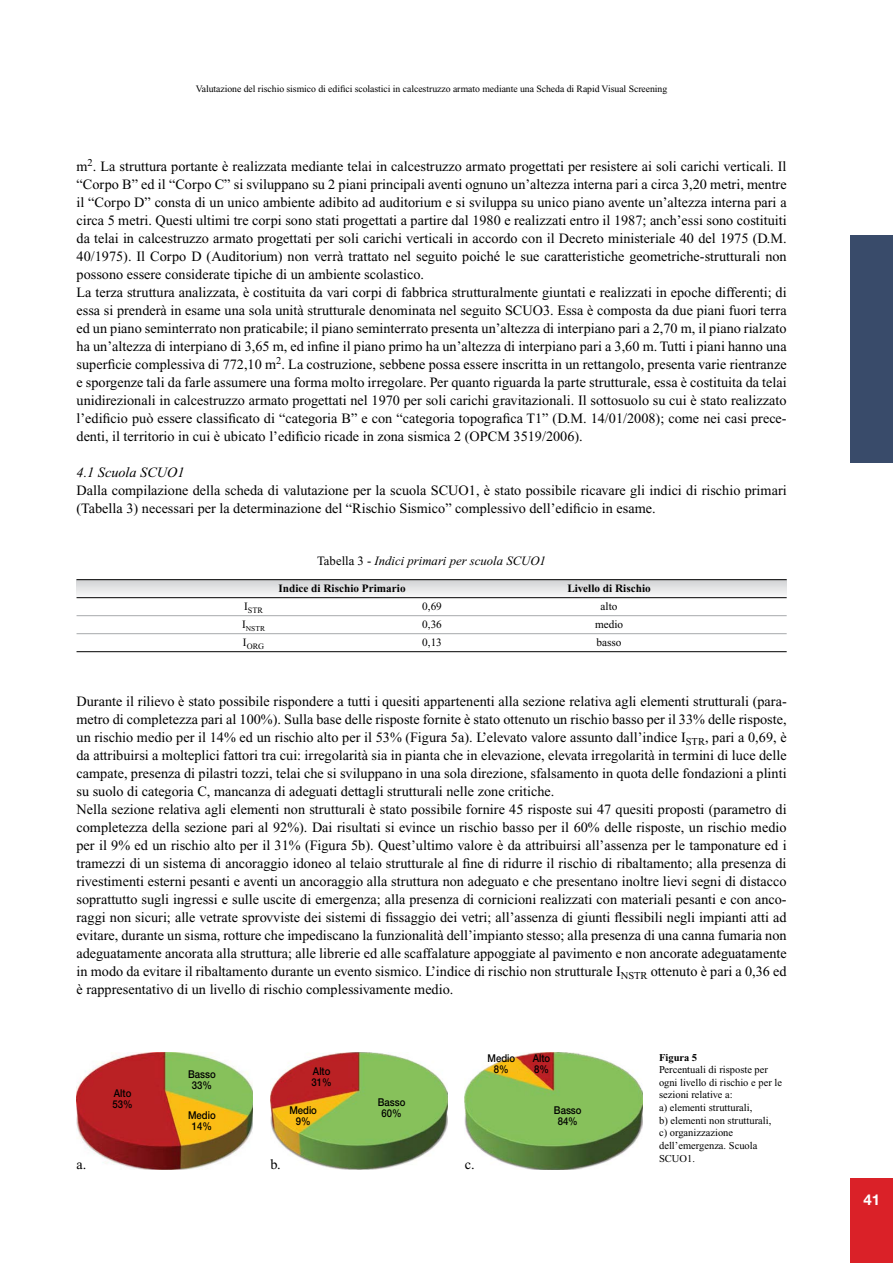
<style>
.page{position:relative;width:893px;height:1263px;background:#fff}
.page>*{position:absolute;margin:0;border:0;box-sizing:border-box;transform-origin:0 0}
.t1{font:700 15px "Helvetica Neue";color:#fff}
.t2{font:14.25px/18px "Times New Roman";color:#000}
.t3{font:italic 14.25px "Times New Roman";color:#000}
.t4{font:italic 12.75px "Times New Roman";color:#000}
.t5{font:700 11.25px "Times New Roman";color:#000}
.t6{font:11.25px "Times New Roman";color:#000}
.t7{font:500 10.8px/10.8px "Helvetica Neue";color:#000;text-align:center;scale:.89 1}
.t8{font:10.5px/12.6px "Times New Roman";color:#000}
.t9{font:700 10.5px "Times New Roman";color:#000}
.t10{font:9.75px "Times New Roman";letter-spacing:-.005em;color:#000}
.t11{font:8.25px "Times New Roman";color:#000}
.t12{font:7.5px "Times New Roman";color:#000}
.s1{font-style:normal}
</style>
<div class="page">
<div style="left:850px;top:1178px;width:43px;height:85px;background:#da2128"></div>
<div style="left:850px;top:236px;width:43px;height:227px;background:#394b6a"></div>
<svg style="left:77px;top:580px;width:710px;height:15px;background:#dfe0e1"></svg>
<hr style="left:77px;top:579px;width:710px;height:1px;background:#000">
<hr style="left:77px;top:597px;width:710px;height:1px;background:#000">
<hr style="left:77px;top:615px;width:710px;height:1px;background:#a7a9ac">
<hr style="left:77px;top:633px;width:710px;height:1px;background:#a7a9ac">
<hr style="left:77px;top:651px;width:710px;height:1px;background:#000">
<img style="left:77px;top:1053px;width:176px;height:116px">
<img style="left:270px;top:1053px;width:178px;height:116px">
<img style="left:465px;top:1052px;width:177px;height:117px">
<p class="t10" style="left:196px;top:84px;width:473px">Valutazione del rischio sismico di edifici scolastici in calcestruzzo armato mediante una Scheda di Rapid Visual Screening</p>
<p class="t2" style="left:77px;top:157px;width:712px">m<sup>2</sup>. La struttura portante è realizzata mediante telai in calcestruzzo armato progettati per resistere ai soli carichi verticali. Il “Corpo B” ed il “Corpo C” si sviluppano su 2 piani principali aventi ognuno un’altezza interna pari a circa 3,20 metri, mentre il “Corpo D” consta di un unico ambiente adibito ad auditorium e si sviluppa su unico piano avente un’altezza interna pari a circa 5 metri. Questi ultimi tre corpi sono stati progettati a partire dal 1980 e realizzati entro il 1987; anch’essi sono costituiti da telai in calcestruzzo armato progettati per soli carichi verticali in accordo con il Decreto ministeriale 40 del 1975 (D.M.<br>40/1975). Il Corpo D (Auditorium) non verrà trattato nel seguito poiché le sue caratteristiche geometriche-strutturali non possono essere considerate tipiche di un ambiente scolastico.<br>La terza struttura analizzata, è costituita da vari corpi di fabbrica strutturalmente giuntati e realizzati in epoche differenti; di essa si prenderà in esame una sola unità strutturale denominata nel seguito SCUO3. Essa è composta da due piani fuori terra ed un piano seminterrato non praticabile; il piano seminterrato presenta un’altezza di interpiano pari a 2,70 m, il piano rialzato ha un’altezza di interpiano di 3,65 m, ed infine il piano primo ha un’altezza di interpiano pari a 3,60 m. Tutti i piani hanno una superficie complessiva di 772,10 m<sup>2</sup>. La costruzione, sebbene possa essere inscritta in un rettangolo, presenta varie rientranze e sporgenze tali da farle assumere una forma molto irregolare. Per quanto riguarda la parte strutturale, essa è costituita da telai unidirezionali in calcestruzzo armato progettati nel 1970 per soli carichi gravitazionali. Il sottosuolo su cui è stato realizzato l’edificio può essere classificato di “categoria B” e con “categoria topografica T1” (D.M. 14/01/2008); come nei casi prece&shy;denti, il territorio in cui è ubicato l’edificio ricade in zona sismica 2 (OPCM 3519/2006).</p>
<p class="t3" style="left:77px;top:464px;width:110px">4.1 Scuola SCUO1</p>
<p class="t2" style="left:77px;top:481px;width:712px">Dalla compilazione della scheda di valutazione per la scuola SCUO1, è stato possibile ricavare gli indici di rischio primari (Tabella 3) necessari per la determinazione del “Rischio Sismico” complessivo dell’edificio in esame.</p>
<p class="t4" style="left:317px;top:554px;width:230px"><span class="s1">Tabella 3 -</span> Indici primari per scuola SCUO1</p>
<p class="t5" style="left:278px;top:582px;width:129px">Indice di Rischio Primario</p>
<p class="t5" style="left:567px;top:582px;width:85px">Livello di Rischio</p>
<p class="t11" style="left:244px;top:606px;width:20px"><sup>I</sup>STR</p>
<p class="t6" style="left:422px;top:600px;width:21px">0,69</p>
<p class="t6" style="left:601px;top:600px;width:18px">alto</p>
<p class="t12" style="left:242px;top:625px;width:24px"><sup>I</sup>NSTR</p>
<p class="t6" style="left:422px;top:618px;width:21px">0,36</p>
<p class="t6" style="left:595px;top:618px;width:30px">medio</p>
<p class="t11" style="left:243px;top:642px;width:23px"><sup>I</sup>ORG</p>
<p class="t6" style="left:422px;top:636px;width:21px">0,13</p>
<p class="t6" style="left:597px;top:636px;width:26px">basso</p>
<p class="t2" style="left:77px;top:693px;width:712px">Durante il rilievo è stato possibile rispondere a tutti i quesiti appartenenti alla sezione relativa agli elementi strutturali (para&shy;metro di completezza pari al 100%). Sulla base delle risposte fornite è stato ottenuto un rischio basso per il 33% delle risposte, un rischio medio per il 14% ed un rischio alto per il 53% (Figura 5a). L’elevato valore assunto dall’indice I<sub>STR</sub>, pari a 0,69, è da attribuirsi a molteplici fattori tra cui: irregolarità sia in pianta che in elevazione, elevata irregolarità in termini di luce delle campate, presenza di pilastri tozzi, telai che si sviluppano in una sola direzione, sfalsamento in quota delle fondazioni a plinti su suolo di categoria C, mancanza di adeguati dettagli strutturali nelle zone critiche.<br>Nella sezione relativa agli elementi non strutturali è stato possibile fornire 45 risposte sui 47 quesiti proposti (parametro di completezza della sezione pari al 92%). Dai risultati si evince un rischio basso per il 60% delle risposte, un rischio medio per il 9% ed un rischio alto per il 31% (Figura 5b). Quest’ultimo valore è da attribuirsi all’assenza per le tamponature ed i tramezzi di un sistema di ancoraggio idoneo al telaio strutturale al fine di ridurre il rischio di ribaltamento; alla presenza di rivestimenti esterni pesanti e aventi un ancoraggio alla struttura non adeguato e che presentano inoltre lievi segni di distacco soprattutto sugli ingressi e sulle uscite di emergenza; alla presenza di cornicioni realizzati con materiali pesanti e con anco&shy;raggi non sicuri; alle vetrate sprovviste dei sistemi di fissaggio dei vetri; all’assenza di giunti flessibili negli impianti atti ad evitare, durante un sisma, rotture che impediscano la funzionalità dell’impianto stesso; alla presenza di una canna fumaria non adeguatamente ancorata alla struttura; alle librerie ed alle scaffalature appoggiate al pavimento e non ancorate adeguatamente in modo da evitare il ribaltamento durante un evento sismico. L’indice di rischio non strutturale I<sub>NSTR</sub> ottenuto è pari a 0,36 ed è rappresentativo di un livello di rischio complessivamente medio.</p>
<p class="t7" style="left:112px;top:1088px;width:24px;text-align:left">Alto<br>53%</p>
<p class="t7" style="left:188px;top:1068px;width:33px">Basso<br>33%</p>
<p class="t7" style="left:188px;top:1110px;width:33px">Medio<br>14%</p>
<p class="t7" style="left:312px;top:1065px;width:24px;text-align:left">Alto<br>31%</p>
<p class="t7" style="left:378px;top:1097px;width:33px">Basso</p>
<p class="t7" style="left:289px;top:1105px;width:33px">Medio</p>
<p class="t7" style="left:382px;top:1108px;width:24px">60%</p>
<p class="t7" style="left:296px;top:1115px;width:18px">9%</p>
<p class="t2" style="left:77px;top:1156px;width:11px">a.</p>
<p class="t2" style="left:270px;top:1156px;width:12px">b.</p>
<p class="t2" style="left:465px;top:1156px;width:11px">c.</p>
<p class="t7" style="left:488px;top:1053px;width:33px">Medio<br>8%</p>
<p class="t9" style="left:659px;top:1051px;width:40px">Figura 5</p>
<p class="t7" style="left:533px;top:1053px;width:21px;text-align:left">Alto<br>8%</p>
<p class="t8" style="left:659px;top:1063px;width:124px">Percentuali di risposte per ogni livello di rischio e per le sezioni relative a:<br>a) elementi strutturali,<br>b) elementi non strutturali, c) organizzazione dell’emergenza. Scuola<br>SCUO1.</p>
<p class="t7" style="left:554px;top:1105px;width:33px">Basso<br>84%</p>
<p class="t1" style="left:863px;top:1190px;width:18px">41</p>
</div>
